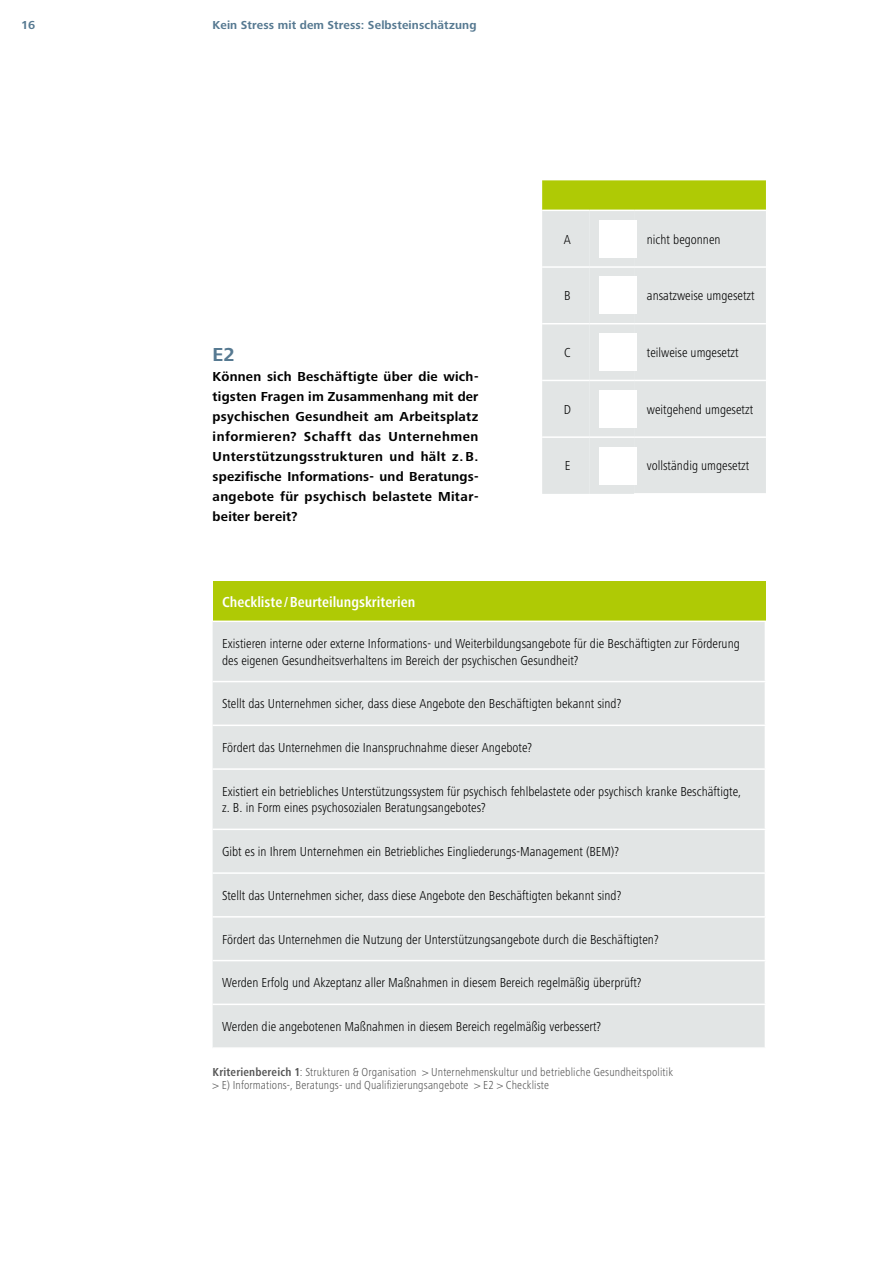
<style>
.page{position:relative;width:893px;height:1263px;background:#fff}
.page>*{position:absolute;margin:0;border:0;box-sizing:border-box;transform-origin:0 0}
.t1{font:700 19.5px "Frutiger Next Pro";color:#567991}
.t2{font:700 condensed 15px "Frutiger Next Pro";color:#fff}
.t3{font:300 condensed 13.5px/16.5px "Frutiger Next Pro";color:#000}
.t4{font:700 13.5px/20.1px "Frutiger Next Pro";letter-spacing:.025em;color:#000;text-align:justify}
.t5{font:300 condensed 12px/13.5px "Frutiger Next Pro";letter-spacing:.01em;color:#565656}
.t6{font:700 12px "Frutiger Next Pro";letter-spacing:.01em;color:#567991}
.s1{font-weight:700}
</style>
<div class="page">
<div style="left:213px;top:581px;width:552px;height:40px;background:#afca05"></div>
<div style="left:213px;top:622px;width:552px;height:425px;background:#e2e5e5"></div>
<hr style="left:213px;top:681px;width:553px;height:1px;background:#fff">
<hr style="left:213px;top:724px;width:553px;height:2px;background:#fff">
<hr style="left:213px;top:768px;width:553px;height:2px;background:#fff">
<hr style="left:213px;top:828px;width:553px;height:2px;background:#fff">
<hr style="left:213px;top:872px;width:553px;height:2px;background:#fff">
<hr style="left:213px;top:916px;width:553px;height:1px;background:#fff">
<hr style="left:213px;top:960px;width:553px;height:1px;background:#fff">
<hr style="left:213px;top:1003px;width:553px;height:2px;background:#fff">
<hr style="left:213px;top:620px;width:553px;height:2px;background:#fff">
<svg style="left:542px;top:180px;width:224px;height:314px;background:#dce2cd"></svg>
<hr style="left:634px;top:493px;width:132px;height:2px;background:#fff">
<hr style="left:542px;top:436px;width:48px;height:2px;background:#fff">
<hr style="left:590px;top:436px;width:44px;height:2px;background:#fff">
<hr style="left:634px;top:436px;width:132px;height:2px;background:#fff">
<hr style="left:542px;top:266px;width:48px;height:2px;background:#fff">
<hr style="left:590px;top:266px;width:44px;height:2px;background:#fff">
<hr style="left:634px;top:266px;width:132px;height:2px;background:#fff">
<hr style="left:542px;top:323px;width:48px;height:1px;background:#fff">
<hr style="left:590px;top:323px;width:44px;height:1px;background:#fff">
<hr style="left:634px;top:323px;width:132px;height:1px;background:#fff">
<hr style="left:542px;top:380px;width:48px;height:1px;background:#fff">
<hr style="left:590px;top:380px;width:44px;height:1px;background:#fff">
<hr style="left:634px;top:380px;width:132px;height:1px;background:#fff">
<hr style="left:542px;top:210px;width:48px;height:1px;background:#fff">
<hr style="left:590px;top:210px;width:44px;height:1px;background:#fff">
<hr style="left:634px;top:210px;width:132px;height:1px;background:#fff">
<div style="left:599px;top:220px;width:38px;height:37px;background:#fff"></div>
<div style="left:599px;top:277px;width:38px;height:37px;background:#fff"></div>
<div style="left:599px;top:333px;width:38px;height:38px;background:#fff"></div>
<div style="left:599px;top:390px;width:38px;height:38px;background:#fff"></div>
<div style="left:599px;top:447px;width:38px;height:37px;background:#fff"></div>
<p class="t6" style="left:21px;top:18px;width:16px">16</p>
<p class="t6" style="left:213px;top:18px;width:265px">Kein Stress mit dem Stress: Selbsteinschätzung</p>
<h1 class="t1" style="left:213px;top:343px;width:24px">E2</h1>
<p class="t4" style="left:213px;top:366px;width:267px">Können sich Beschäftigte über die wich&shy;tigsten Fragen im Zusammenhang mit der psychischen Gesundheit am Arbeitsplatz informieren? Schafft das Unternehmen Unterstützungsstrukturen und hält z. B. spezifische Informations- und Beratungs&shy;angebote für psychisch belastete Mitar&shy;beiter bereit?</p>
<p class="t3" style="left:564px;top:231px;width:9px">A</p>
<p class="t3" style="left:647px;top:231px;width:75px">nicht begonnen</p>
<p class="t3" style="left:564px;top:287px;width:8px">B</p>
<p class="t3" style="left:647px;top:287px;width:109px">ansatzweise umgesetzt</p>
<p class="t3" style="left:564px;top:344px;width:8px">C</p>
<p class="t3" style="left:647px;top:344px;width:93px">teilweise umgesetzt</p>
<p class="t3" style="left:564px;top:401px;width:9px">D</p>
<p class="t3" style="left:647px;top:401px;width:108px">weitgehend umgesetzt</p>
<p class="t3" style="left:565px;top:458px;width:7px">E</p>
<p class="t3" style="left:647px;top:458px;width:104px">vollständig umgesetzt</p>
<p class="t2" style="left:222px;top:593px;width:195px">Checkliste /Beurteilungskriterien</p>
<p class="t3" style="left:222px;top:635px;width:519px">Existieren interne oder externe Informations- und Weiterbildungsangebote für die Beschäftigten zur Förderung des eigenen Gesundheitsverhaltens im Bereich der psychischen Gesundheit?</p>
<p class="t3" style="left:222px;top:695px;width:401px">Stellt das Unternehmen sicher, dass diese Angebote den Beschäftigten bekannt sind?</p>
<p class="t3" style="left:222px;top:739px;width:311px">Fördert das Unternehmen die Inanspruchnahme dieser Angebote?</p>
<p class="t3" style="left:222px;top:783px;width:521px">Existiert ein betriebliches Unterstützungssystem für psychisch fehlbelastete oder psychisch kranke Beschäftigte, z. B. in Form eines psychosozialen Beratungsangebotes?</p>
<p class="t3" style="left:222px;top:843px;width:398px">Gibt es in Ihrem Unternehmen ein Betriebliches Eingliederungs-Management (BEM)?</p>
<p class="t3" style="left:222px;top:887px;width:401px">Stellt das Unternehmen sicher, dass diese Angebote den Beschäftigten bekannt sind?</p>
<p class="t3" style="left:222px;top:931px;width:438px">Fördert das Unternehmen die Nutzung der Unterstützungsangebote durch die Beschäftigten?</p>
<p class="t3" style="left:222px;top:975px;width:421px">Werden Erfolg und Akzeptanz aller Maßnahmen in diesem Bereich regelmäßig überprüft?</p>
<p class="t3" style="left:222px;top:1018px;width:381px">Werden die angebotenen Maßnahmen in diesem Bereich regelmäßig verbessert?</p>
<p class="t5" style="left:213px;top:1065px;width:462px"><span class="s1">Kriterienbereich 1</span>: Strukturen &amp; Organisation &gt; Unternehmenskultur und betriebliche Gesundheitspolitik &gt; E) Informations-, Beratungs- und Qualifizierungsangebote &gt; E2 &gt; Checkliste</p>
</div>
